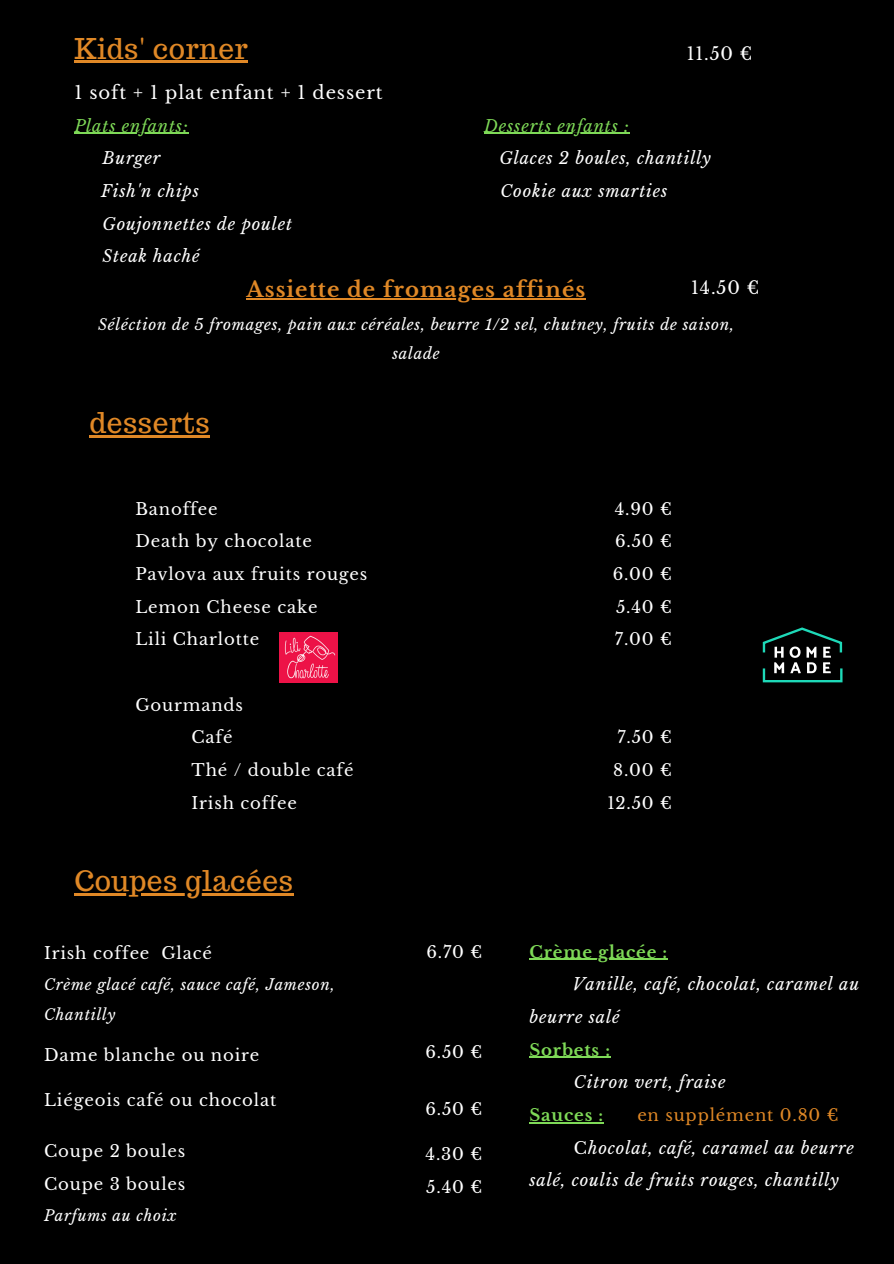
<style>
.page{position:relative;width:894px;height:1264px;background:#fff}
.page>*{position:absolute;margin:0;border:0;box-sizing:border-box;transform-origin:0 0}
.t1{font:28.05px "Trocchi";letter-spacing:.02em;color:#e08826}
.t2{font:700 21.15px "Libre Baskerville";letter-spacing:.05em;color:#e08826}
.t3{font:18px "Libre Baskerville";letter-spacing:.05em;color:#fff}
.t4{font:17.55px "Libre Baskerville";letter-spacing:.05em;color:#fff}
.t5{font:16.5px "Libre Baskerville";letter-spacing:.05em;color:#fff}
.t6{font:italic 16.5px/32.7px "Libre Baskerville";letter-spacing:.05em;color:#fff}
.t7{font:italic 16.5px "Libre Baskerville";letter-spacing:.05em;color:#7ed957}
.t8{font:700 16.5px "Libre Baskerville";letter-spacing:.05em;color:#7ed957}
.t9{font:16.5px "Libre Baskerville";letter-spacing:.05em;color:#e08826}
.t10{font:italic 15.15px/29.2px "Libre Baskerville";letter-spacing:.05em;color:#fff;text-align:center}
.t11{font:italic 15px/30px "Libre Baskerville";letter-spacing:.05em;color:#fff}
.s1{font-style:normal}
</style>
<div class="page">
<div style="left:0;top:0;width:893px;height:1263px;background:#000"></div>
<hr style="left:529px;top:958px;width:138px;height:2px;background:#7ed957">
<hr style="left:529px;top:1056px;width:81px;height:2px;background:#7ed957">
<hr style="left:529px;top:1122px;width:74px;height:1px;background:#7ed957">
<img style="left:279px;top:632px;width:59px;height:51px">
<hr style="left:89px;top:435px;width:121px;height:2px;background:#e08826">
<hr style="left:74px;top:893px;width:219px;height:2px;background:#e08826">
<hr style="left:246px;top:298px;width:340px;height:1px;background:#e08826">
<hr style="left:74px;top:61px;width:174px;height:2px;background:#e08826">
<hr style="left:74px;top:133px;width:115px;height:1px;background:#7ed957">
<hr style="left:484px;top:133px;width:146px;height:1px;background:#7ed957">
<svg style="left:762px;top:627px;width:81px;height:46px"></svg>
<div style="left:762px;top:667px;width:80px;height:15px;border:2px solid #1ed9b8"></div>
<p class="t1" style="left:74px;top:30px;width:175px">Kids' corner</p>
<p class="t3" style="left:74px;top:81px;width:310px">1 soft + 1 plat enfant + 1 dessert</p>
<p class="t7" style="left:74px;top:116px;width:115px">Plats enfants:</p>
<p class="t7" style="left:484px;top:116px;width:146px">Desserts enfants :</p>
<p class="t6" style="left:102px;top:142px;width:59px">Burger</p>
<p class="t6" style="left:499px;top:142px;width:213px">Glaces 2 boules, chantilly</p>
<p class="t6" style="left:101px;top:175px;width:99px">Fish'n chips</p>
<p class="t6" style="left:500px;top:175px;width:168px">Cookie aux smarties</p>
<p class="t6" style="left:102px;top:207px;width:191px">Goujonnettes de poulet</p>
<p class="t6" style="left:102px;top:240px;width:99px">Steak haché</p>
<p class="t4" style="left:691px;top:277px;width:70px">14.50 €</p>
<p class="t4" style="left:686px;top:43px;width:67px">11.50 €</p>
<p class="t2" style="left:246px;top:276px;width:340px">Assiette de fromages affinés</p>
<p class="t10" style="left:98px;top:310px;width:637px">Séléction de 5 fromages, pain aux céréales, beurre 1/2 sel, chutney, fruits de saison, salade</p>
<p class="t1" style="left:89px;top:404px;width:122px">desserts</p>
<p class="t5" style="left:135px;top:498px;width:84px">Banoffee</p>
<p class="t5" style="left:135px;top:531px;width:178px">Death by chocolate</p>
<p class="t5" style="left:135px;top:564px;width:233px">Pavlova aux fruits rouges</p>
<p class="t5" style="left:135px;top:596px;width:184px">Lemon Cheese cake</p>
<p class="t5" style="left:135px;top:629px;width:125px">Lili Charlotte</p>
<p class="t5" style="left:135px;top:694px;width:109px">Gourmands</p>
<p class="t5" style="left:191px;top:727px;width:43px">Café</p>
<p class="t5" style="left:191px;top:760px;width:163px">Thé / double café</p>
<p class="t5" style="left:191px;top:792px;width:107px">Irish coffee</p>
<p class="t1" style="left:74px;top:862px;width:220px">Coupes glacées</p>
<p class="t5" style="left:44px;top:942px;width:169px">Irish coffee Glacé</p>
<p class="t11" style="left:44px;top:969px;width:292px">Crème glacé café, sauce café, Jameson,<br>Chantilly</p>
<p class="t5" style="left:44px;top:1044px;width:217px">Dame blanche ou noire</p>
<p class="t5" style="left:44px;top:1089px;width:233px">Liégeois café ou chocolat</p>
<p class="t5" style="left:44px;top:1140px;width:143px">Coupe 2 boules</p>
<p class="t5" style="left:44px;top:1173px;width:143px">Coupe 3 boules</p>
<p class="t11" style="left:44px;top:1200px;width:134px">Parfums au choix</p>
<p class="t5" style="left:614px;top:498px;width:59px">4.90 €</p>
<p class="t5" style="left:615px;top:531px;width:58px">6.50 €</p>
<p class="t5" style="left:612px;top:564px;width:61px">6.00 €</p>
<p class="t5" style="left:616px;top:596px;width:57px">5.40 €</p>
<p class="t5" style="left:614px;top:629px;width:58px">7.00 €</p>
<p class="t5" style="left:617px;top:727px;width:56px">7.50 €</p>
<p class="t5" style="left:613px;top:760px;width:60px">8.00 €</p>
<p class="t5" style="left:607px;top:792px;width:66px">12.50 €</p>
<p class="t5" style="left:426px;top:942px;width:57px">6.70 €</p>
<p class="t5" style="left:425px;top:1041px;width:58px">6.50 €</p>
<p class="t5" style="left:425px;top:1098px;width:58px">6.50 €</p>
<p class="t5" style="left:425px;top:1143px;width:58px">4.30 €</p>
<p class="t5" style="left:426px;top:1176px;width:57px">5.40 €</p>
<p class="t8" style="left:529px;top:941px;width:139px">Crème glacée :</p>
<p class="t6" style="left:529px;top:968px;width:331px;text-indent:43px">Vanille, café, chocolat, caramel au beurre salé</p>
<p class="t8" style="left:529px;top:1039px;width:82px">Sorbets :</p>
<p class="t6" style="left:574px;top:1066px;width:153px">Citron vert, fraise</p>
<p class="t8" style="left:529px;top:1105px;width:75px">Sauces :</p>
<p class="t9" style="left:637px;top:1105px;width:203px">en supplément 0.80 €</p>
<p class="t6" style="left:529px;top:1131px;width:326px;text-indent:44px"><span class="s1">C</span>hocolat, café, caramel au beurre salé, coulis de fruits rouges, chantilly</p>
</div>
